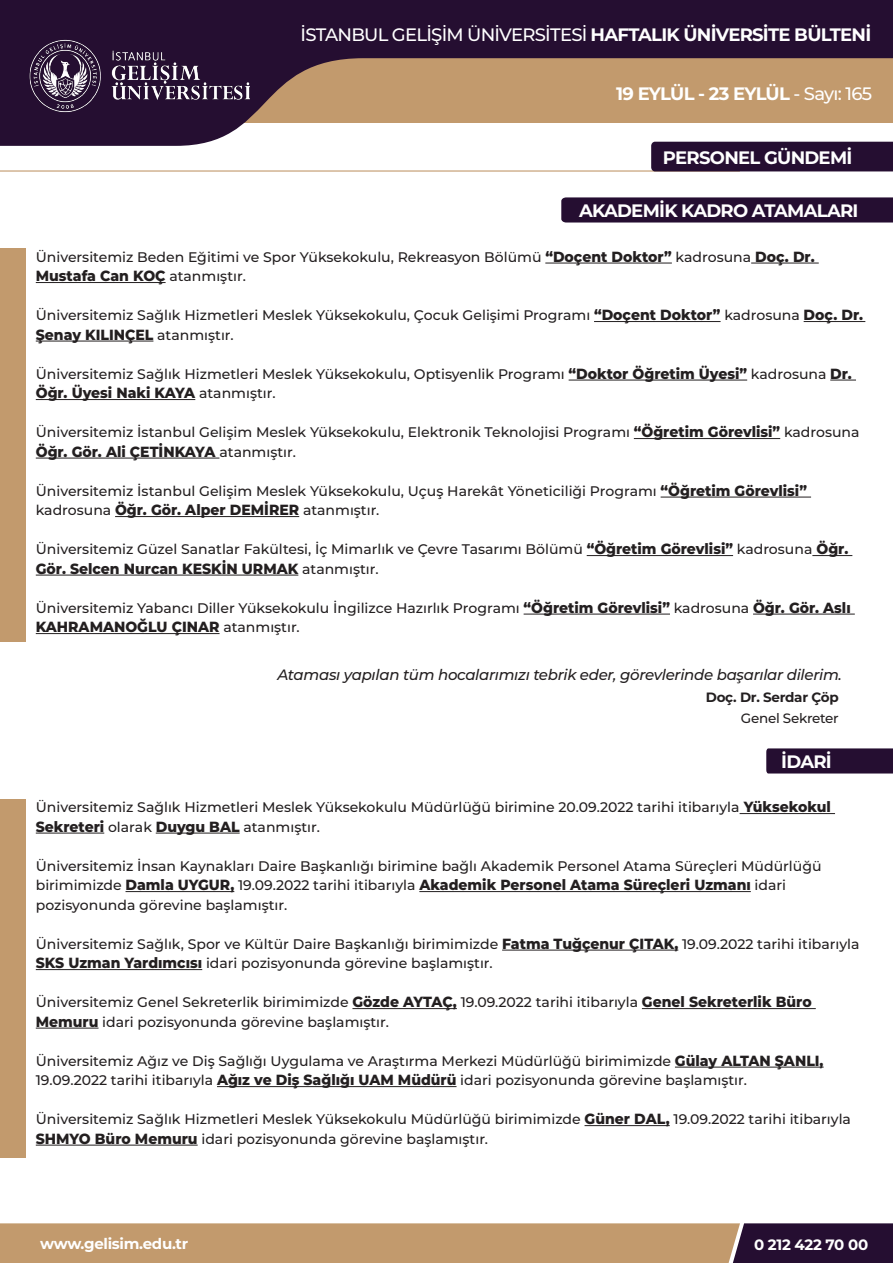
<style>
.page{position:relative;width:893px;height:1263px;background:#fff}
.page>*{position:absolute;margin:0;border:0;box-sizing:border-box;transform-origin:0 0}
.t1{font:700 18px "Montserrat";letter-spacing:-.04em;color:#fff}
.t2{font:500 18px "Montserrat";letter-spacing:-.04em;color:#fff}
.t3{font:italic 500 15px "Montserrat";letter-spacing:-.02em;color:#231f20}
.t4{font:700 15px "Montserrat";letter-spacing:-.02em;color:#fff}
.t5{font:800 14.7px "Montserrat";color:#231f20;scale:.95 1}
.t6{font:500 13.95px/19.5px "Montserrat";color:#231f20}
.t7{font:700 13.5px "Montserrat";letter-spacing:-.02em;color:#231f20}
.t8{font:500 13.5px "Montserrat";letter-spacing:-.02em;color:#231f20}
.s1{font-weight:700}
.s2{font-weight:500}
.s3{font-weight:800;font-size:14.7px}
.s4{font-weight:500;font-size:13.95px}
</style>
<div class="page">
<svg style="left:0;top:0;width:893px;height:146px;background:#785e60"></svg>
<svg style="left:0;top:1223px;width:893px;height:40px;background:#a78364"></svg>
<hr style="left:0;top:170px;width:740px;height:2px;background:#c29a6d">
<div style="left:651px;top:142px;width:242px;height:29px;background:#250e31"></div>
<img style="left:21px;top:35px;width:228px;height:79px">
<div style="left:0;top:248px;width:25px;height:394px;background:#c29a6d"></div>
<div style="left:0;top:799px;width:25px;height:359px;background:#c29a6d"></div>
<div style="left:561px;top:197px;width:332px;height:25px;background:#250e31"></div>
<div style="left:766px;top:748px;width:127px;height:25px;background:#250e31"></div>
<hr style="left:740px;top:813px;width:95px;height:1px;background:#231f20">
<hr style="left:36px;top:833px;width:68px;height:1px;background:#231f20">
<hr style="left:156px;top:833px;width:84px;height:1px;background:#231f20">
<hr style="left:126px;top:891px;width:108px;height:1px;background:#231f20">
<hr style="left:419px;top:891px;width:332px;height:1px;background:#231f20">
<hr style="left:502px;top:950px;width:176px;height:1px;background:#231f20">
<hr style="left:36px;top:969px;width:166px;height:1px;background:#231f20">
<hr style="left:352px;top:1008px;width:105px;height:1px;background:#231f20">
<hr style="left:642px;top:1008px;width:174px;height:1px;background:#231f20">
<hr style="left:36px;top:1028px;width:63px;height:1px;background:#231f20">
<hr style="left:675px;top:1067px;width:149px;height:1px;background:#231f20">
<hr style="left:217px;top:1086px;width:239px;height:1px;background:#231f20">
<hr style="left:584px;top:1125px;width:86px;height:1px;background:#231f20">
<hr style="left:36px;top:1145px;width:162px;height:1px;background:#231f20">
<hr style="left:545px;top:263px;width:127px;height:1px;background:#231f20">
<hr style="left:751px;top:263px;width:68px;height:1px;background:#231f20">
<hr style="left:36px;top:282px;width:130px;height:1px;background:#231f20">
<hr style="left:594px;top:321px;width:127px;height:1px;background:#231f20">
<hr style="left:804px;top:321px;width:61px;height:1px;background:#231f20">
<hr style="left:36px;top:341px;width:117px;height:1px;background:#231f20">
<hr style="left:569px;top:380px;width:178px;height:1px;background:#231f20">
<svg style="left:830px;top:380px;width:26px;height:1px"></svg>
<hr style="left:36px;top:399px;width:159px;height:1px;background:#231f20">
<hr style="left:634px;top:438px;width:146px;height:1px;background:#231f20">
<hr style="left:36px;top:458px;width:183px;height:1px;background:#231f20">
<hr style="left:661px;top:497px;width:150px;height:1px;background:#231f20">
<hr style="left:115px;top:516px;width:184px;height:1px;background:#231f20">
<hr style="left:587px;top:555px;width:146px;height:1px;background:#231f20">
<hr style="left:812px;top:555px;width:40px;height:1px;background:#231f20">
<hr style="left:36px;top:575px;width:262px;height:1px;background:#231f20">
<hr style="left:524px;top:614px;width:146px;height:1px;background:#231f20">
<hr style="left:753px;top:614px;width:102px;height:1px;background:#231f20">
<hr style="left:36px;top:633px;width:184px;height:1px;background:#231f20">
<p class="t2" style="left:301px;top:22px;width:572px">İSTANBUL GELİŞİM ÜNİVERSİTESİ <span class="s1">HAFTALIK ÜNİVERSİTE BÜLTENİ</span></p>
<p class="t1" style="left:616px;top:80px;width:257px">19 EYLÜL - 23 EYLÜL <span class="s2">- Sayı: 165</span></p>
<p class="t1" style="left:663px;top:144px;width:191px">PERSONEL GÜNDEMİ</p>
<p class="t1" style="left:579px;top:198px;width:281px">AKADEMİK KADRO ATAMALARI</p>
<p class="t6" style="left:36px;top:246px;width:780px">Üniversitemiz Beden Eğitimi ve Spor Yüksekokulu, Rekreasyon Bölümü <span class="s3">“Doçent Doktor”</span> kadrosuna <span class="s3">Doç. Dr.</span></p>
<p class="t5" style="left:36px;top:265px;width:223px">Mustafa Can KOÇ <span class="s4">atanmıştır.</span></p>
<p class="t6" style="left:36px;top:305px;width:829px">Üniversitemiz Sağlık Hizmetleri Meslek Yüksekokulu, Çocuk Gelişimi Programı <span class="s3">“Doçent Doktor”</span> kadrosuna <span class="s3">Doç. Dr.</span></p>
<p class="t5" style="left:36px;top:324px;width:210px">Şenay KILINÇEL <span class="s4">atanmıştır.</span></p>
<p class="t6" style="left:36px;top:363px;width:818px">Üniversitemiz Sağlık Hizmetleri Meslek Yüksekokulu, Optisyenlik Programı <span class="s3">“Doktor Öğretim Üyesi”</span> kadrosuna <span class="s3">Dr.</span></p>
<p class="t5" style="left:36px;top:382px;width:254px">Öğr. Üyesi Naki KAYA <span class="s4">atanmıştır.</span></p>
<p class="t6" style="left:36px;top:422px;width:825px">Üniversitemiz İstanbul Gelişim Meslek Yüksekokulu, Elektronik Teknolojisi Programı <span class="s3">“Öğretim Görevlisi”</span> kadrosuna</p>
<p class="t5" style="left:36px;top:441px;width:275px">Öğr. Gör. Ali ÇETİNKAYA <span class="s4">atanmıştır.</span></p>
<p class="t6" style="left:36px;top:480px;width:773px">Üniversitemiz İstanbul Gelişim Meslek Yüksekokulu, Uçuş Harekât Yöneticiliği Programı <span class="s3">“Öğretim Görevlisi” </span>kadrosuna <span class="s3">Öğr. Gör. Alper DEMİRER</span> atanmıştır.</p>
<p class="t6" style="left:36px;top:539px;width:814px">Üniversitemiz Güzel Sanatlar Fakültesi, İç Mimarlık ve Çevre Tasarımı Bölümü <span class="s3">“Öğretim Görevlisi”</span> kadrosuna <span class="s3">Öğr.</span></p>
<p class="t5" style="left:36px;top:558px;width:362px">Gör. Selcen Nurcan KESKİN URMAK <span class="s4">atanmıştır.</span></p>
<p class="t6" style="left:36px;top:597px;width:816px">Üniversitemiz Yabancı Diller Yüksekokulu İngilizce Hazırlık Programı <span class="s3">“Öğretim Görevlisi”</span> kadrosuna <span class="s3">Öğr. Gör. Aslı</span></p>
<p class="t5" style="left:36px;top:616px;width:279px">KAHRAMANOĞLU ÇINAR <span class="s4">atanmıştır.</span></p>
<p class="t3" style="left:277px;top:664px;width:566px">Ataması yapılan tüm hocalarımızı tebrik eder, görevlerinde başarılar dilerim.</p>
<p class="t7" style="left:706px;top:687px;width:134px">Doç. Dr. Serdar Çöp</p>
<p class="t8" style="left:741px;top:709px;width:99px">Genel Sekreter</p>
<p class="t1" style="left:781px;top:749px;width:52px">İDARİ</p>
<p class="t6" style="left:36px;top:797px;width:797px">Üniversitemiz Sağlık Hizmetleri Meslek Yüksekokulu Müdürlüğü birimine 20.09.2022 tarihi itibarıyla <span class="s3">Yüksekokul</span></p>
<p class="t5" style="left:36px;top:816px;width:301px">Sekreteri <span class="s4">olarak</span> Duygu BAL <span class="s4">atanmıştır.</span></p>
<p class="t6" style="left:36px;top:855px;width:787px">Üniversitemiz İnsan Kaynakları Daire Başkanlığı birimine bağlı Akademik Personel Atama Süreçleri Müdürlüğü</p>
<p class="t5" style="left:36px;top:874px;width:791px"><span class="s4">birimimizde</span> Damla UYGUR, <span class="s4">19.09.2022 tarihi itibarıyla</span> Akademik Personel Atama Süreçleri Uzmanı <span class="s4">idari</span></p>
<p class="t6" style="left:36px;top:894px;width:253px">pozisyonunda görevine başlamıştır.</p>
<p class="t6" style="left:36px;top:933px;width:825px">Üniversitemiz Sağlık, Spor ve Kültür Daire Başkanlığı birimimizde <span class="s3">Fatma Tuğçenur ÇITAK,</span> 19.09.2022 tarihi itibarıyla<br><span class="s3">SKS Uzman Yardımcısı</span> idari pozisyonunda görevine başlamıştır.</p>
<p class="t6" style="left:36px;top:992px;width:777px">Üniversitemiz Genel Sekreterlik birimimizde <span class="s3">Gözde AYTAÇ,</span> 19.09.2022 tarihi itibarıyla <span class="s3">Genel Sekreterlik Büro<br>Memuru</span> idari pozisyonunda görevine başlamıştır.</p>
<p class="t6" style="left:36px;top:1050px;width:789px">Üniversitemiz Ağız ve Diş Sağlığı Uygulama ve Araştırma Merkezi Müdürlüğü birimimizde <span class="s3">Gülay ALTAN ŞANLI,<br></span>19.09.2022 tarihi itibarıyla <span class="s3">Ağız ve Diş Sağlığı UAM Müdürü</span> idari pozisyonunda görevine başlamıştır.</p>
<p class="t6" style="left:36px;top:1109px;width:817px">Üniversitemiz Sağlık Hizmetleri Meslek Yüksekokulu Müdürlüğü birimimizde <span class="s3">Güner DAL,</span> 19.09.2022 tarihi itibarıyla<br><span class="s3">SHMYO Büro Memuru</span> idari pozisyonunda görevine başlamıştır.</p>
<p class="t4" style="left:40px;top:1233px;width:150px">www.gelisim.edu.tr</p>
<p class="t4" style="left:754px;top:1234px;width:116px">0 212 422 70 00</p>
</div>
